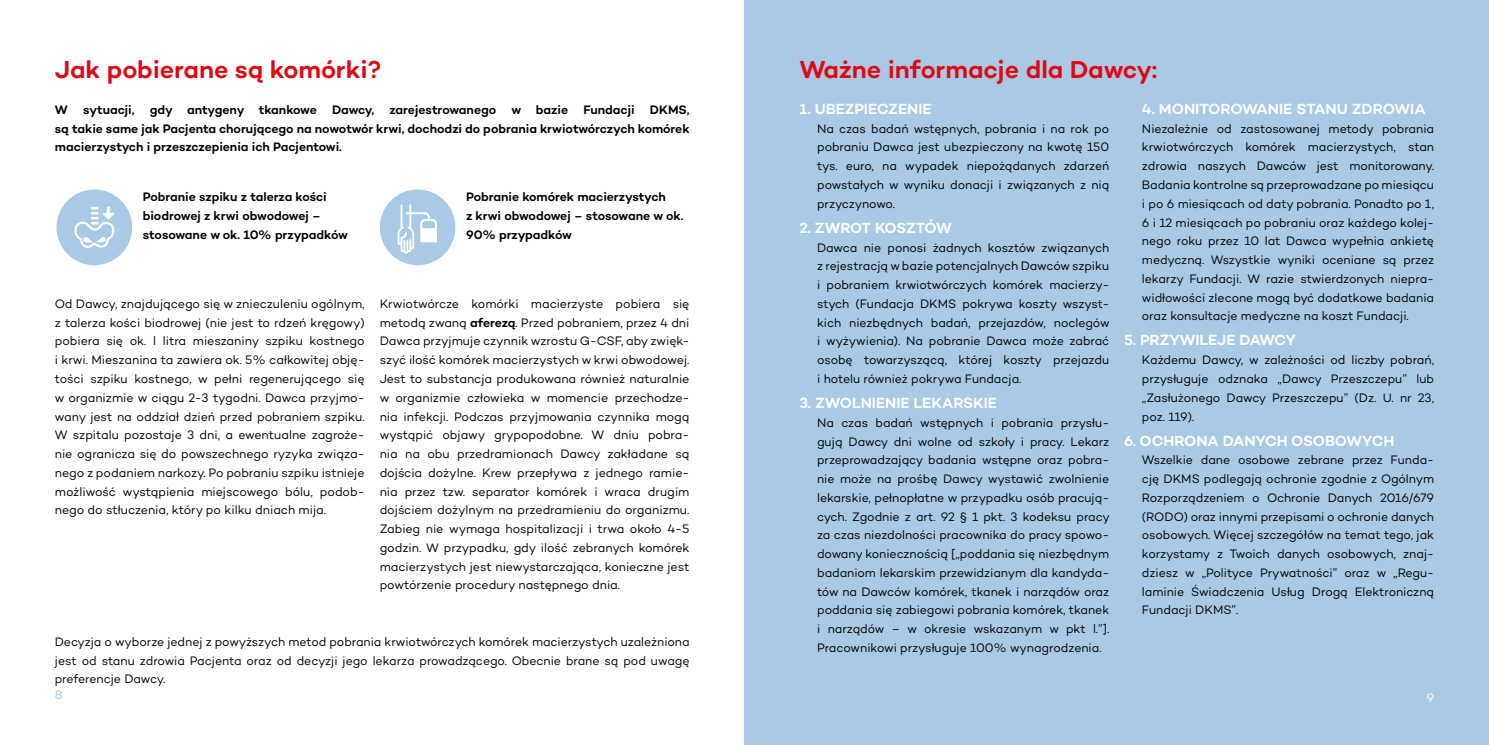
<style>
.page{position:relative;width:1489px;height:745px;background:#fff}
.page>*{position:absolute;margin:0;border:0;box-sizing:border-box;transform-origin:0 0}
.t1{font:500 25px "DKMS Custom";letter-spacing:-.005em;color:#e30613}
.t2{font:500 15px "DKMS Custom";color:#fff}
.t3{font:500 15px "DKMS Custom";letter-spacing:-.025em;color:#fff}
.t4{font:12.5px/18.8px "DKMS Custom";letter-spacing:-.005em;color:#000;text-align:justify}
.t5{font:500 12.5px/18.8px "DKMS Custom";letter-spacing:-.005em;color:#000}
.t6{font:12.5px "DKMS Custom";color:#a9c9e5}
.t7{font:12.5px "DKMS Custom";color:#fff}
.s1{font-weight:500}
</style>
<div class="page">
<div style="left:744px;top:0;width:744px;height:744px;background:#a9c9e5"></div>
<div style="left:56px;top:189px;width:76px;height:76px;background:#a9c9e5;border-radius:50%"></div>
<svg style="left:74px;top:206px;width:41px;height:42px"></svg>
<div style="left:380px;top:189px;width:75px;height:76px;background:#a9c9e5;border-radius:50%"></div>
<svg style="left:397px;top:204px;width:40px;height:49px"></svg>
<h1 class="t1" style="left:55px;top:54px;width:328px">Jak pobierane są komórki?</h1>
<p class="t5" style="left:55px;top:100px;width:636px;text-align:justify">W sytuacji, gdy antygeny tkankowe Dawcy, zarejestrowanego w bazie Fundacji DKMS, są takie same jak Pacjenta chorującego na nowotwór krwi, dochodzi do pobrania krwiotwórczych komórek macierzystych i przeszczepienia ich Pacjentowi.</p>
<p class="t5" style="left:143px;top:187px;width:207px">Pobranie szpiku z talerza kości biodrowej z krwi obwodowej – stosowane w ok. 10% przypadków</p>
<p class="t5" style="left:466px;top:187px;width:219px">Pobranie komórek macierzystych<br>z krwi obwodowej – stosowane w ok.<br>90% przypadków</p>
<p class="t4" style="left:55px;top:294px;width:311px">Od Dawcy, znajdującego się w znieczuleniu ogólnym, z talerza kości biodrowej (nie jest to rdzeń kręgowy) pobiera się ok. l litra mieszaniny szpiku kostnego i krwi. Mieszanina ta zawiera ok. 5% całkowitej obję&shy;tości szpiku kostnego, w pełni regenerującego się w organizmie w ciągu 2-3 tygodni. Dawca przyjmo&shy;wany jest na oddział dzień przed pobraniem szpiku.<br>W szpitalu pozostaje 3 dni, a ewentualne zagroże&shy;nie ogranicza się do powszechnego ryzyka związa&shy;nego z podaniem narkozy. Po pobraniu szpiku istnieje możliwość wystąpienia miejscowego bólu, podob&shy;nego do stłuczenia, który po kilku dniach mija.</p>
<p class="t4" style="left:379px;top:294px;width:311px">Krwiotwórcze komórki macierzyste pobiera się metodą zwaną <span class="s1">aferezą</span>. Przed pobraniem, przez 4 dni Dawca przyjmuje czynnik wzrostu G-CSF, aby zwięk&shy;szyć ilość komórek macierzystych w krwi obwodowej.<br>Jest to substancja produkowana również naturalnie w organizmie człowieka w momencie przechodze&shy;nia infekcji. Podczas przyjmowania czynnika mogą wystąpić objawy grypopodobne. W dniu pobra&shy;nia na obu przedramionach Dawcy zakładane są dojścia dożylne. Krew przepływa z jednego ramie&shy;nia przez tzw. separator komórek i wraca drugim dojściem dożylnym na przedramieniu do organizmu.<br>Zabieg nie wymaga hospitalizacji i trwa około 4-5 godzin. W przypadku, gdy ilość zebranych komórek macierzystych jest niewystarczająca, konieczne jest powtórzenie procedury następnego dnia.</p>
<p class="t4" style="left:55px;top:631px;width:636px">Decyzja o wyborze jednej z powyższych metod pobrania krwiotwórczych komórek macierzystych uzależniona jest od stanu zdrowia Pacjenta oraz od decyzji jego lekarza prowadzącego. Obecnie brane są pod uwagę preferencje Dawcy.</p>
<h1 class="t1" style="left:799px;top:54px;width:359px">Ważne informacje dla Dawcy:</h1>
<p class="t2" style="left:799px;top:99px;width:134px">1. UBEZPIECZENIE</p>
<p class="t4" style="left:817px;top:119px;width:294px">Na czas badań wstępnych, pobrania i na rok po pobraniu Dawca jest ubezpieczony na kwotę 150 tys. euro, na wypadek niepożądanych zdarzeń powstałych w wyniku donacji i związanych z nią przyczynowo.</p>
<p class="t3" style="left:799px;top:218px;width:154px">2. ZWROT KOSZTÓW</p>
<p class="t4" style="left:817px;top:237px;width:294px">Dawca nie ponosi żadnych kosztów związanych z rejestracją w bazie potencjalnych Dawców szpiku i pobraniem krwiotwórczych komórek macierzy&shy;stych (Fundacja DKMS pokrywa koszty wszyst&shy;kich niezbędnych badań, przejazdów, noclegów i wyżywienia). Na pobranie Dawca może zabrać osobę towarzyszącą, której koszty przejazdu i hotelu również pokrywa Fundacja.</p>
<p class="t2" style="left:799px;top:393px;width:199px">3. ZWOLNIENIE LEKARSKIE</p>
<p class="t4" style="left:817px;top:412px;width:294px">Na czas badań wstępnych i pobrania przysłu&shy;gują Dawcy dni wolne od szkoły i pracy. Lekarz przeprowadzający badania wstępne oraz pobra&shy;nie może na prośbę Dawcy wystawić zwolnienie lekarskie, pełnopłatne w przypadku osób pracują&shy;cych. Zgodnie z art. 92 § 1 pkt. 3 kodeksu pracy za czas niezdolności pracownika do pracy spowo&shy;dowany koniecznością [„poddania się niezbędnym badaniom lekarskim przewidzianym dla kandyda&shy;tów na Dawców komórek, tkanek i narządów oraz poddania się zabiegowi pobrania komórek, tkanek i narządów – w okresie wskazanym w pkt l.”].<br>Pracownikowi przysługuje 100% wynagrodzenia.</p>
<p class="t2" style="left:1141px;top:99px;width:285px">4. MONITOROWANIE STANU ZDROWIA</p>
<p class="t4" style="left:1141px;top:119px;width:293px">Niezależnie od zastosowanej metody pobrania krwiotwórczych komórek macierzystych, stan zdrowia naszych Dawców jest monitorowany.<br>Badania kontrolne są przeprowadzane po miesiącu i po 6 miesiącach od daty pobrania. Ponadto po 1, 6 i 12 miesiącach po pobraniu oraz każdego kolej&shy;nego roku przez 10 lat Dawca wypełnia ankietę medyczną. Wszystkie wyniki oceniane są przez lekarzy Fundacji. W razie stwierdzonych niepra&shy;widłowości zlecone mogą być dodatkowe badania oraz konsultacje medyczne na koszt Fundacji.</p>
<p class="t2" style="left:1124px;top:330px;width:173px">5. PRZYWILEJE DAWCY</p>
<p class="t4" style="left:1141px;top:350px;width:294px">Każdemu Dawcy, w zależności od liczby pobrań, przysługuje odznaka „Dawcy Przeszczepu” lub „Zasłużonego Dawcy Przeszczepu” (Dz. U. nr 23, poz. 119).</p>
<p class="t2" style="left:1124px;top:430px;width:272px">6. OCHRONA DANYCH OSOBOWYCH</p>
<p class="t4" style="left:1141px;top:450px;width:293px">Wszelkie dane osobowe zebrane przez Funda&shy;cję DKMS podlegają ochronie zgodnie z Ogólnym Rozporządzeniem o Ochronie Danych 2016/679 (RODO) oraz innymi przepisami o ochronie danych osobowych. Więcej szczegółów na temat tego, jak korzystamy z Twoich danych osobowych, znaj&shy;dziesz w „Polityce Prywatności” oraz w „Regu&shy;laminie Świadczenia Usług Drogą Elektroniczną Fundacji DKMS”.</p>
<p class="t6" style="left:55px;top:686px;width:9px">8</p>
<p class="t7" style="left:1426px;top:689px;width:9px">9</p>
</div>
